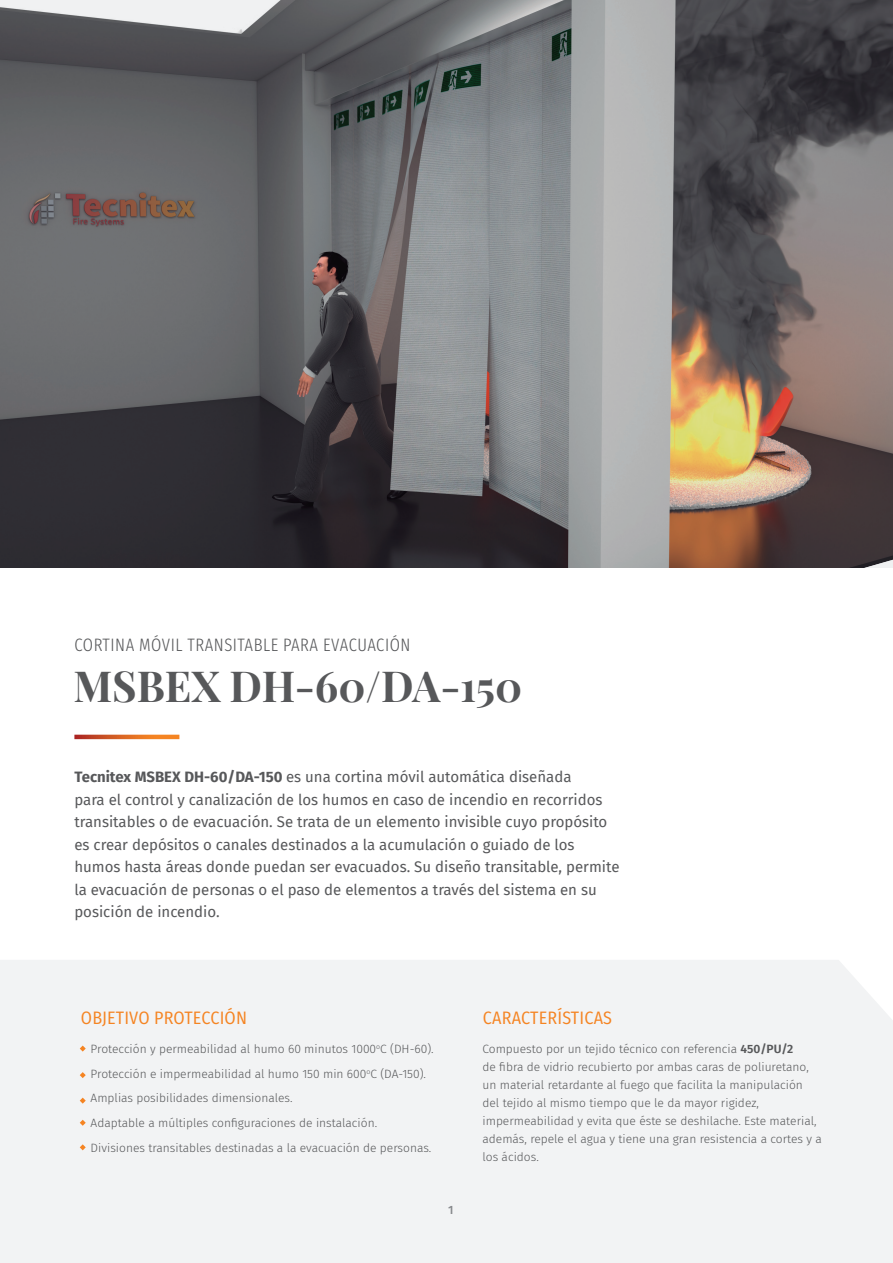
<style>
.page{position:relative;width:893px;height:1263px;background:#fff}
.page>*{position:absolute;margin:0;border:0;box-sizing:border-box;transform-origin:0 0}
.TITULOS{font:700 42px "Playfair Display";color:#57585a}
.SUBTITULOS{font:300 18px "Fira Sans Compressed";letter-spacing:.03em;color:#57585a}
.SUBTITULOS-2{font:18px "Fira Sans Condensed";letter-spacing:.01em;color:#f58422}
.TEXTO_10pt{font:15px/22.5px "Fira Sans";color:#57585a}
.TEXTO_8pt{font:300 12px/18px "Fira Sans";color:#57585a}
.t1{font:500 12px "Fira Sans";color:#86888b}
.s1{font-weight:700}
.s2{font-weight:600}
</style>
<div class="page">
<div style="left:0;top:960px;width:205px;height:303px;background:#f2f3f4"></div>
<svg style="left:74px;top:735px;width:105px;height:4px"></svg>
<svg style="left:80px;top:1045px;width:6px;height:6px"></svg>
<svg style="left:80px;top:1072px;width:6px;height:6px"></svg>
<svg style="left:80px;top:1097px;width:6px;height:7px"></svg>
<svg style="left:80px;top:1120px;width:6px;height:6px"></svg>
<svg style="left:80px;top:1144px;width:6px;height:6px"></svg>
<img style="left:0;top:0;width:893px;height:567px">
<p class="SUBTITULOS" style="left:74px;top:632px;width:337px">CORTINA MÓVIL TRANSITABLE PARA EVACUACIÓN</p>
<p class="TITULOS" style="left:73px;top:654px;width:450px">MSBEX DH-60/DA-150</p>
<p class="TEXTO_10pt" style="left:74px;top:765px;width:547px"><span class="s1">Tecnitex MSBEX DH-60/DA-150</span> es una cortina móvil automática diseñada<br>para el control y canalización de los humos en caso de incendio en recorridos transitables o de evacuación. Se trata de un elemento invisible cuyo propósito es crear depósitos o canales destinados a la acumulación o guiado de los humos hasta áreas donde puedan ser evacuados. Su diseño transitable, permite la evacuación de personas o el paso de elementos a través del sistema en su posición de incendio.</p>
<p class="SUBTITULOS-2" style="left:81px;top:1004px;width:168px">OBJETIVO PROTECCIÓN</p>
<p class="TEXTO_8pt" style="left:91px;top:1039px;width:345px">Protección y permeabilidad al humo 60 minutos 1000<sup>o</sup>C (DH-60).</p>
<p class="TEXTO_8pt" style="left:91px;top:1064px;width:337px">Protección e impermeabilidad al humo 150 min 600<sup>o</sup>C (DA-150).</p>
<p class="TEXTO_8pt" style="left:91px;top:1089px;width:203px">Amplias posibilidades dimensionales.</p>
<p class="TEXTO_8pt" style="left:91px;top:1114px;width:288px">Adaptable a múltiples configuraciones de instalación.</p>
<p class="TEXTO_8pt" style="left:91px;top:1138px;width:342px">Divisiones transitables destinadas a la evacuación de personas.</p>
<p class="t1" style="left:448px;top:1200px;width:7px">1</p>
<p class="SUBTITULOS-2" style="left:483px;top:1004px;width:131px">CARACTERÍSTICAS</p>
<p class="TEXTO_8pt" style="left:482px;top:1039px;width:341px">Compuesto por un tejido técnico con referencia <span class="s2">450/PU/2<br></span>de fibra de vidrio recubierto por ambas caras de poliuretano, un material retardante al fuego que facilita la manipulación del tejido al mismo tiempo que le da mayor rigidez, impermeabilidad y evita que éste se deshilache. Este material, además, repele el agua y tiene una gran resistencia a cortes y a los ácidos.</p>
</div>
